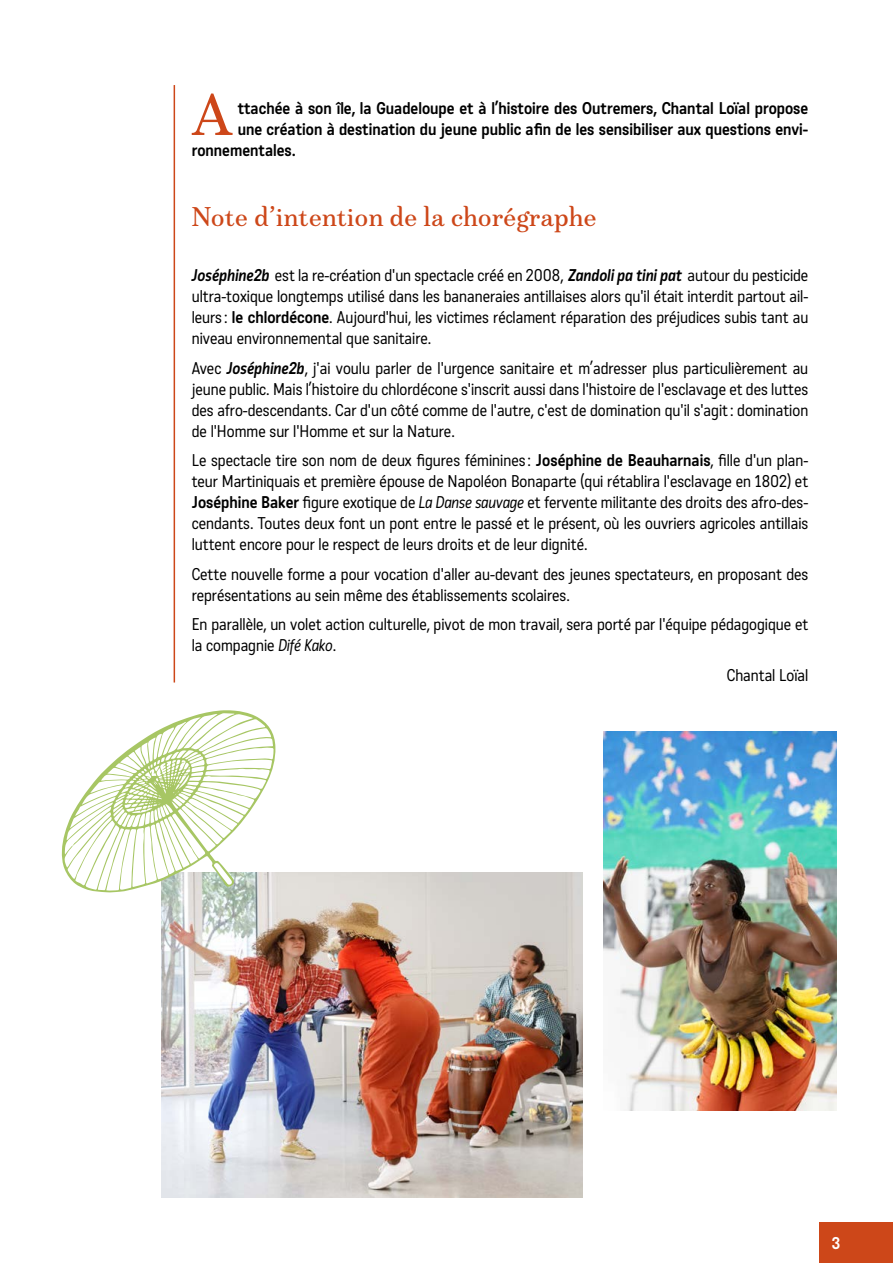
<style>
.page{position:relative;width:893px;height:1263px;background:#fff}
.page>*{position:absolute;margin:0;border:0;box-sizing:border-box;transform-origin:0 0}
.t1{font:59.1px "Marcia";color:#cd4719}
.t2{font:27px "Marcia";color:#cd4719}
.t3{font:16.5px/21px "Katarine";color:#000;text-align:justify}
.t4{font:600 16.5px "Katarine";color:#000}
.t5{font:600 16.5px "Katarine";color:#fff}
.s1{font-weight:600;font-style:italic}
.s2{font-weight:600}
.s3{font-style:italic}
</style>
<div class="page">
<div style="left:819px;top:1223px;width:74px;height:40px;background:#cd4719"></div>
<hr style="left:174px;top:85px;width:1px;height:597px;background:#cd4719">
<img style="left:604px;top:731px;width:232px;height:380px">
<img style="left:162px;top:872px;width:421px;height:325px">
<svg style="left:61px;top:852px;width:229px;height:52px"></svg>
<svg style="left:62px;top:710px;width:214px;height:182px"></svg>
<h1 class="t1" style="left:192px;top:78px;width:42px">A</h1>
<p class="t4" style="left:238px;top:98px;width:572px">ttachée à son île, la Guadeloupe et à l’histoire des Outremers, Chantal Loïal propose</p>
<p class="t4" style="left:238px;top:119px;width:572px">une création à destination du jeune public afin de les sensibiliser aux questions envi-</p>
<p class="t4" style="left:192px;top:140px;width:106px">ronnementales.</p>
<h2 class="t2" style="left:192px;top:200px;width:407px">Note d’intention de la chorégraphe</h2>
<p class="t3" style="left:192px;top:265px;width:618px"><span class="s1">Joséphine2b</span> est la re-création d'un spectacle créé en 2008, <span class="s1">Zandoli pa tini pat</span> autour du pesticide ultra-toxique longtemps utilisé dans les bananeraies antillaises alors qu'il était interdit partout ail&shy;leurs : <span class="s2">le chlordécone</span>. Aujourd'hui, les victimes réclament réparation des préjudices subis tant au niveau environnemental que sanitaire.</p>
<p class="t3" style="left:192px;top:358px;width:618px">Avec <span class="s1">Joséphine2b</span>, j'ai voulu parler de l'urgence sanitaire et m’adresser plus particulièrement au jeune public. Mais l’histoire du chlordécone s'inscrit aussi dans l'histoire de l'esclavage et des luttes des afro-descendants. Car d'un côté comme de l'autre, c'est de domination qu'il s'agit: domination de l'Homme sur l'Homme et sur la Nature.</p>
<p class="t3" style="left:192px;top:450px;width:618px">Le spectacle tire son nom de deux figures féminines : <span class="s2">Joséphine de Beauharnais</span>, fille d'un plan&shy;teur Martiniquais et première épouse de Napoléon Bonaparte (qui rétablira l'esclavage en 1802) et <span class="s2">Joséphine Baker</span> figure exotique de <span class="s3">La Danse sauvage</span> et fervente militante des droits des afro-des&shy;cendants. Toutes deux font un pont entre le passé et le présent, où les ouvriers agricoles antillais luttent encore pour le respect de leurs droits et de leur dignité.</p>
<p class="t3" style="left:192px;top:564px;width:618px">Cette nouvelle forme a pour vocation d'aller au-devant des jeunes spectateurs, en proposant des représentations au sein même des établissements scolaires.</p>
<p class="t3" style="left:192px;top:614px;width:618px">En parallèle, un volet action culturelle, pivot de mon travail, sera porté par l'équipe pédagogique et la compagnie <span class="s3">Difé Kako</span>.</p>
<p class="t3" style="left:727px;top:665px;width:83px">Chantal Loïal</p>
<p class="t5" style="left:832px;top:1233px;width:10px">3</p>
</div>
